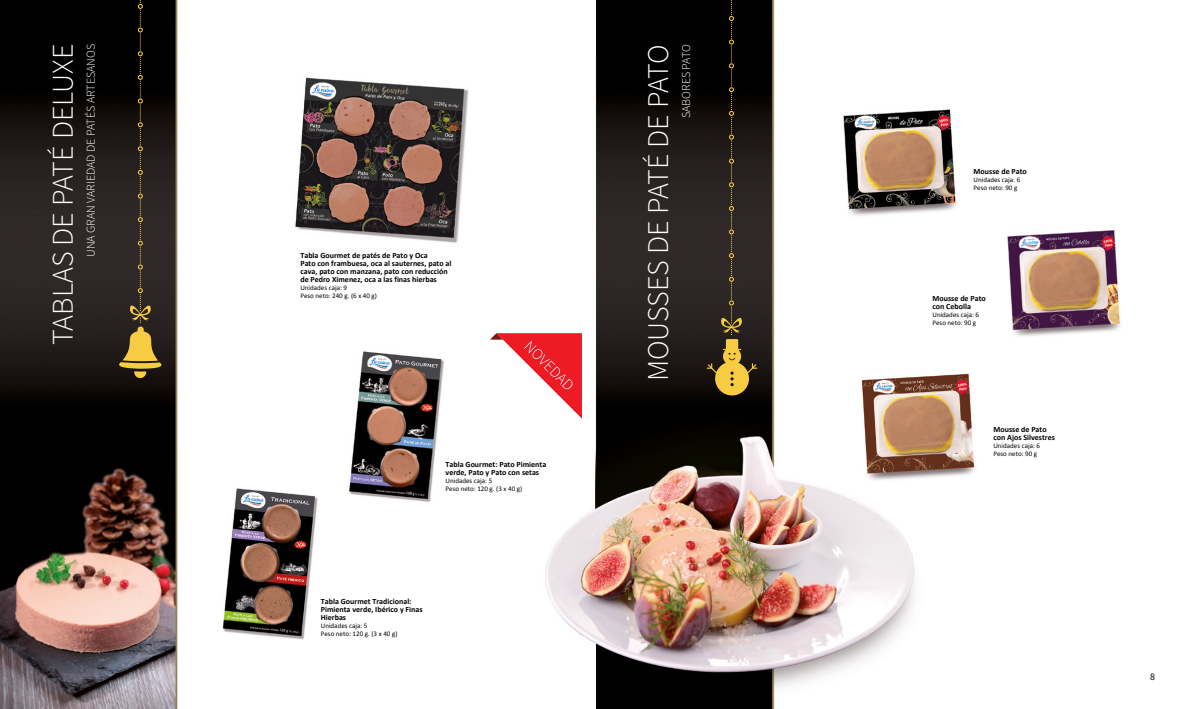
<style>
.page{position:relative;width:1191px;height:709px;background:#fff}
.page>*{position:absolute;margin:0;border:0;box-sizing:border-box;transform-origin:0 0}
.t1{font:300 30px "Source Sans Pro";color:#fff}
.t2{font:300 12px "Source Sans Pro";color:#fff}
.t3{font:10px "Source Sans Pro";color:#000}
.t4{font:700 8px/8px "Calibri";color:#000}
.t5{font:7px/8px "Calibri";color:#000}
</style>
<div class="page">
<img style="left:0;top:0;width:1120px;height:709px">
<svg style="left:490px;top:333px;width:92px;height:86px"></svg>
<svg style="left:707px;top:0;width:50px;height:395px;background:#2f271a"></svg>
<svg style="left:119px;top:0;width:43px;height:378px;background:#2e2619"></svg>
<h1 class="t1" style="left:44px;top:345px;width:302px;rotate:-90deg">TABLAS DE PATÉ DELUXE</h1>
<h2 class="t2" style="left:83px;top:257px;width:214px;rotate:-90deg">UNA GRAN VARIEDAD DE PATÉS ARTESANOS</h2>
<p class="t4" style="left:300px;top:251px;width:152px">Tabla Gourmet de patés de Pato y Oca<br>Pato con frambuesa, oca al sauternes, pato al cava, pato con manzana, pato con reducción de Pedro Ximenez, oca a las finas hierbas</p>
<p class="t5" style="left:300px;top:284px;width:78px">Unidades caja: 9<br>Peso neto: 240 g. (6 x 40 g)</p>
<p class="t4" style="left:445px;top:460px;width:102px">Tabla Gourmet: Pato Pimienta verde, Pato y Pato con setas</p>
<p class="t5" style="left:445px;top:476px;width:78px">Unidades caja: 5<br>Peso neto: 120 g. (3 x 40 g)</p>
<p class="t4" style="left:321px;top:597px;width:103px">Tabla Gourmet Tradicional:<br>Pimienta verde, Ibérico y Finas<br>Hierbas</p>
<p class="t5" style="left:321px;top:621px;width:78px">Unidades caja: 5<br>Peso neto: 120 g. (3 x 40 g)</p>
<h1 class="t1" style="left:640px;top:381px;width:339px;rotate:-90deg">MOUSSES DE PATÉ DE PATO</h1>
<h2 class="t2" style="left:679px;top:118px;width:76px;rotate:-90deg">SABORES PATO</h2>
<p class="t4" style="left:973px;top:167px;width:55px">Mousse de Pato</p>
<p class="t5" style="left:973px;top:176px;width:48px">Unidades caja: 6<br>Peso neto: 90 g</p>
<p class="t4" style="left:932px;top:293px;width:55px">Mousse de Pato con Cebolla</p>
<p class="t5" style="left:932px;top:310px;width:48px">Unidades caja: 6<br>Peso neto: 90 g</p>
<p class="t4" style="left:993px;top:425px;width:63px">Mousse de Pato con Ajos Silvestres</p>
<p class="t5" style="left:993px;top:441px;width:48px">Unidades caja: 6<br>Peso neto: 90 g</p>
<p class="t3" style="left:1150px;top:670px;width:6px">8</p>
</div>
